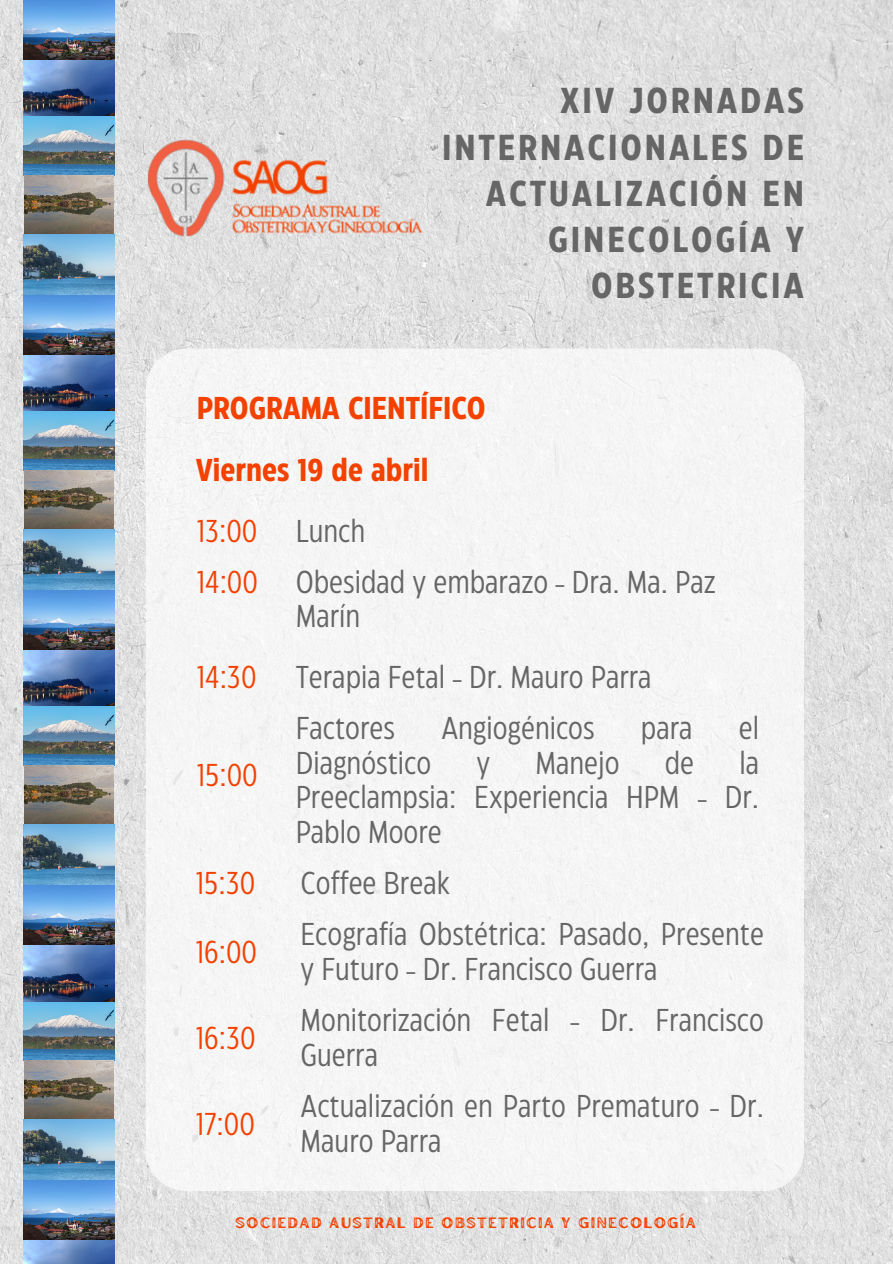
<style>
.page{position:relative;width:893px;height:1264px;background:#fff}
.page>*{position:absolute;margin:0;border:0;box-sizing:border-box;transform-origin:0 0}
.t1{font:700 36px/46.2px "Eastman Condensed";letter-spacing:.08em;color:#666;text-align:right}
.t2{font:31.5px/34.8px "Eastman Condensed";color:#666}
.t3{font:31.5px "Eastman Condensed";color:#f34100}
.t4{font:700 31.5px "Eastman Condensed";color:#f34100}
.t5{font:15px "Hertical Sans Texture";letter-spacing:.08em;color:#f34100}
</style>
<div class="page">
<img style="left:0;top:0;width:892px;height:1263px">
<div style="left:146px;top:348px;width:658px;height:843px;background:#f5f5f5;border-radius:40px"></div>
<img style="left:23px;top:0;width:92px;height:175px">
<img style="left:24px;top:175px;width:89px;height:59px">
<img style="left:23px;top:234px;width:92px;height:236px">
<img style="left:24px;top:470px;width:89px;height:59px">
<img style="left:23px;top:529px;width:92px;height:236px">
<img style="left:24px;top:765px;width:89px;height:59px">
<img style="left:23px;top:824px;width:92px;height:236px">
<img style="left:24px;top:1060px;width:89px;height:59px">
<img style="left:23px;top:1119px;width:92px;height:144px">
<img style="left:147px;top:132px;width:276px;height:123px">
<h4 class="t1" style="left:442px;top:80px;width:363px">XIV JORNADAS<br>INTERNACIONALES DE<br>ACTUALIZACIÓN EN<br>GINECOLOGÍA Y<br>OBSTETRICIA</h4>
<h4 class="t4" style="left:197px;top:396px;width:290px">PROGRAMA CIENTÍFICO</h4>
<h4 class="t4" style="left:196px;top:457px;width:234px">Viernes 19 de abril</h4>
<h1 class="t3" style="left:197px;top:518px;width:62px">13:00</h1>
<p class="t3" style="left:197px;top:569px;width:63px">14:00</p>
<h2 class="t3" style="left:197px;top:664px;width:61px">14:30</h2>
<h3 class="t3" style="left:197px;top:762px;width:63px">15:00</h3>
<p class="t2" style="left:296px;top:515px;width:71px">Lunch</p>
<p class="t2" style="left:296px;top:566px;width:421px">Obesidad y embarazo - Dra. Ma. Paz<br>Marín</p>
<p class="t2" style="left:296px;top:661px;width:357px">Terapia Fetal - Dr. Mauro Parra</p>
<p class="t2" style="left:296px;top:712px;width:101px">Factores</p>
<p class="t2" style="left:441px;top:712px;width:155px">Angiogénicos</p>
<p class="t2" style="left:641px;top:712px;width:53px">para</p>
<p class="t2" style="left:738px;top:712px;width:22px">el</p>
<p class="t2" style="left:296px;top:747px;width:137px">Diagnóstico</p>
<p class="t2" style="left:476px;top:747px;width:15px">y</p>
<p class="t2" style="left:535px;top:747px;width:86px">Manejo</p>
<p class="t2" style="left:664px;top:747px;width:31px">de</p>
<p class="t2" style="left:296px;top:747px;width:465px;text-align:justify;text-indent:443px">la Preeclampsia: Experiencia HPM - Dr.<br>Pablo Moore</p>
<h4 class="t3" style="left:196px;top:871px;width:61px">15:30</h4>
<h4 class="t2" style="left:300px;top:867px;width:151px">Coffee Break</h4>
<h4 class="t3" style="left:196px;top:939px;width:63px">16:00</h4>
<h4 class="t3" style="left:196px;top:1025px;width:61px">16:30</h4>
<h4 class="t3" style="left:196px;top:1111px;width:61px">17:00</h4>
<h4 class="t2" style="left:300px;top:919px;width:465px">Ecografía Obstétrica: Pasado, Presente y Futuro - Dr. Francisco Guerra</h4>
<h4 class="t2" style="left:300px;top:1004px;width:465px">Monitorización Fetal - Dr. Francisco<br>Guerra</h4>
<h4 class="t2" style="left:300px;top:1090px;width:465px">Actualización en Parto Prematuro - Dr.<br>Mauro Parra</h4>
<h4 class="t5" style="left:235px;top:1212px;width:462px">SOCIEDAD AUSTRAL DE OBSTETRICIA Y GINECOLOGÍA</h4>
</div>
